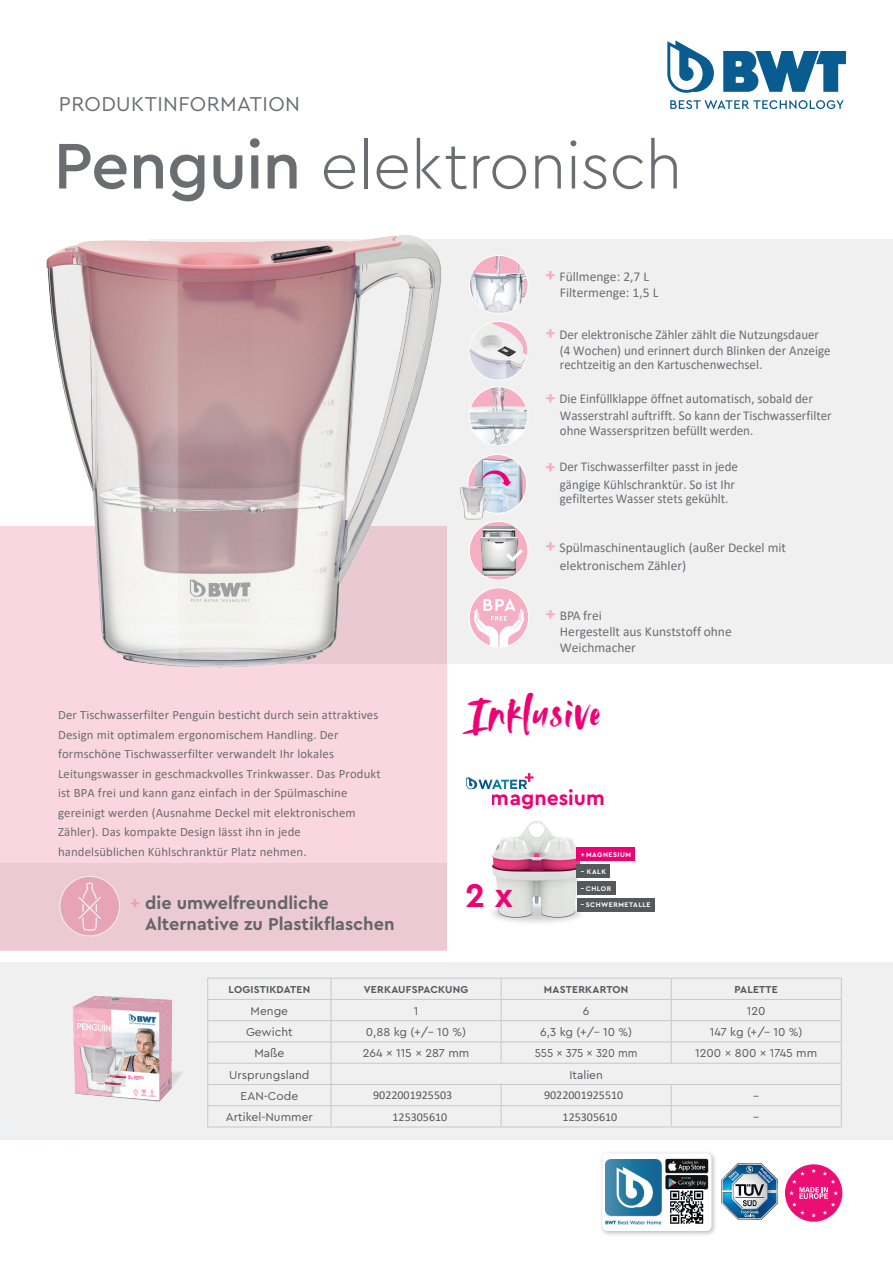
<style>
.page{position:relative;width:893px;height:1263px;background:#fff}
.page>*{position:absolute;margin:0;border:0;box-sizing:border-box;transform-origin:0 0}
.t1{font:300 67.5px "Cera PRO";letter-spacing:-.015em;color:#6c6d70}
.t2{font:48px "Avallon";letter-spacing:.03em;color:#ed0275}
.t3{font:700 34.5px "Cera PRO";color:#ed0275}
.t4{font:21px "Cera PRO";letter-spacing:.02em;color:#6c6d70}
.t5{font:700 21px "Cera PRO";color:#ed0275}
.t6{font:700 18px/21px "Cera PRO";color:#6c6d70}
.t7{font:13.5px/16px "Calibri";color:#6c6d70;scale:.96 1}
.t8{font:13.5px/16.2px "Calibri";color:#6c6d70}
.t9{font:12.75px/19.5px "Calibri";letter-spacing:.01em;color:#6c6d70}
.t10{font:12px "Cera PRO";color:#57585a}
.t11{font:12px "Calibri";color:#57585a}
.t12{font:12px "Cera PRO";color:#57585a;scale:.93 1}
.t13{font:700 10.5px "Cera PRO";letter-spacing:.02em;color:#57585a}
.t14{font:700 7.05px "Cera PRO";letter-spacing:.07em;color:#fff}
.s1{font-weight:500}
.s2{color:#f6aec2}
.s3{font-family:"Cera PRO";font-weight:700;font-size:18px;color:#f6aec2}
</style>
<div class="page">
<div style="left:149px;top:239px;width:744px;height:425px;background:#f0f0f0"></div>
<div style="left:0;top:526px;width:446px;height:424px;background:#fad6e0"></div>
<svg style="left:670px;top:100px;width:174px;height:9px"></svg>
<svg style="left:723px;top:51px;width:123px;height:41px"></svg>
<svg style="left:667px;top:40px;width:47px;height:53px"></svg>
<svg style="left:0;top:863px;width:446px;height:87px;fill:#eccad4"></svg>
<div style="left:469px;top:588px;width:60px;height:59px;background:#f6aec2;border-radius:50%"></div>
<div style="left:469px;top:587px;width:60px;height:61px;border:1px solid #fff;border-radius:50%"></div>
<svg style="left:474px;top:599px;width:50px;height:48px"></svg>
<img style="left:469px;top:387px;width:59px;height:58px;border-radius:29px">
<div style="left:469px;top:386px;width:59px;height:60px;border:1px solid #fff;border-radius:50%"></div>
<div style="left:469px;top:521px;width:59px;height:59px;background:#f6aec2;border-radius:50%"></div>
<img style="left:478px;top:524px;width:50px;height:54px">
<div style="left:469px;top:521px;width:59px;height:59px;border:1px solid #fff;border-radius:50%"></div>
<svg style="left:506px;top:549px;width:17px;height:13px"></svg>
<img style="left:469px;top:321px;width:59px;height:59px;border-radius:29px">
<div style="left:469px;top:321px;width:59px;height:60px;border:1px solid #fff;border-radius:50%"></div>
<img style="left:468px;top:454px;width:59px;height:59px;border-radius:29px">
<div style="left:467px;top:454px;width:60px;height:60px;border:1px solid #fff;border-radius:50%"></div>
<svg style="left:481px;top:469px;width:31px;height:17px"></svg>
<div style="left:0;top:962px;width:893px;height:178px;background:#f0f0f0"></div>
<svg style="left:501px;top:1085px;width:1px;height:41px"></svg>
<svg style="left:671px;top:1085px;width:1px;height:41px"></svg>
<hr style="left:207px;top:1020px;width:124px;height:1px;background:#c7c8ca">
<hr style="left:331px;top:1020px;width:170px;height:1px;background:#c7c8ca">
<hr style="left:501px;top:1020px;width:170px;height:1px;background:#c7c8ca">
<hr style="left:671px;top:1020px;width:171px;height:1px;background:#c7c8ca">
<hr style="left:207px;top:1041px;width:124px;height:1px;background:#c7c8ca">
<hr style="left:331px;top:1041px;width:170px;height:1px;background:#c7c8ca">
<hr style="left:501px;top:1041px;width:170px;height:1px;background:#c7c8ca">
<hr style="left:671px;top:1041px;width:171px;height:1px;background:#c7c8ca">
<hr style="left:207px;top:1063px;width:124px;height:1px;background:#c7c8ca">
<hr style="left:331px;top:1063px;width:170px;height:1px;background:#c7c8ca">
<hr style="left:501px;top:1063px;width:170px;height:1px;background:#c7c8ca">
<hr style="left:671px;top:1063px;width:171px;height:1px;background:#c7c8ca">
<hr style="left:207px;top:1084px;width:124px;height:1px;background:#c7c8ca">
<hr style="left:331px;top:1084px;width:170px;height:1px;background:#c7c8ca">
<hr style="left:501px;top:1084px;width:170px;height:1px;background:#c7c8ca">
<hr style="left:671px;top:1084px;width:171px;height:1px;background:#c7c8ca">
<hr style="left:207px;top:1105px;width:124px;height:1px;background:#c7c8ca">
<hr style="left:331px;top:1105px;width:170px;height:1px;background:#c7c8ca">
<hr style="left:501px;top:1105px;width:170px;height:1px;background:#c7c8ca">
<hr style="left:671px;top:1105px;width:171px;height:1px;background:#c7c8ca">
<hr style="left:207px;top:1126px;width:124px;height:1px;background:#c7c8ca">
<hr style="left:331px;top:1126px;width:170px;height:1px;background:#c7c8ca">
<hr style="left:501px;top:1126px;width:170px;height:1px;background:#c7c8ca">
<hr style="left:671px;top:1126px;width:171px;height:1px;background:#c7c8ca">
<hr style="left:207px;top:978px;width:124px;height:1px;background:#c7c8ca">
<svg style="left:207px;top:978px;width:1px;height:148px"></svg>
<hr style="left:331px;top:978px;width:170px;height:1px;background:#c7c8ca">
<svg style="left:331px;top:979px;width:1px;height:147px"></svg>
<hr style="left:501px;top:978px;width:170px;height:1px;background:#c7c8ca">
<svg style="left:501px;top:979px;width:1px;height:84px"></svg>
<hr style="left:671px;top:978px;width:171px;height:1px;background:#c7c8ca">
<svg style="left:671px;top:979px;width:1px;height:84px"></svg>
<svg style="left:841px;top:978px;width:1px;height:148px"></svg>
<hr style="left:207px;top:999px;width:124px;height:1px;background:#c7c8ca">
<hr style="left:331px;top:999px;width:170px;height:1px;background:#c7c8ca">
<hr style="left:501px;top:999px;width:170px;height:1px;background:#c7c8ca">
<hr style="left:671px;top:999px;width:171px;height:1px;background:#c7c8ca">
<img style="left:491px;top:820px;width:115px;height:103px">
<div style="left:577px;top:847px;width:58px;height:13px;background:#ed0275"></div>
<div style="left:577px;top:864px;width:33px;height:13px;background:#57585a"></div>
<div style="left:577px;top:881px;width:38px;height:13px;background:#57585a"></div>
<div style="left:577px;top:898px;width:77px;height:13px;background:#57585a"></div>
<img style="left:463px;top:481px;width:37px;height:42px">
<img style="left:72px;top:995px;width:110px;height:107px">
<img style="left:46px;top:235px;width:417px;height:471px">
<svg style="left:721px;top:1163px;width:57px;height:57px"></svg>
<div style="left:599px;top:1150px;width:118px;height:87px;background:#231f20;opacity:.3"></div>
<div style="left:602px;top:1153px;width:109px;height:78px;background:#fff;border-radius:5px"></div>
<img style="left:665px;top:1158px;width:43px;height:31px">
<img style="left:605px;top:1159px;width:57px;height:66px">
<img style="left:670px;top:1190px;width:34px;height:34px">
<div style="left:785px;top:1164px;width:57px;height:58px;background:#ec0e75;border-radius:50%"></div>
<svg style="left:789px;top:1168px;width:49px;height:49px"></svg>
<img style="left:470px;top:255px;width:58px;height:59px;border-radius:29px">
<div style="left:469px;top:255px;width:59px;height:59px;border:1px solid #fff;border-radius:50%"></div>
<svg style="left:466px;top:773px;width:68px;height:16px"></svg>
<h3 class="t4" style="left:59px;top:90px;width:243px">PRODUKTINFORMATION</h3>
<h1 class="t1" style="left:54px;top:121px;width:630px"><span class="s1">Penguin</span> elektronisch</h1>
<p class="t9" style="left:58px;top:705px;width:324px">Der Tischwasserfilter Penguin besticht durch sein attraktives Design mit optimalem ergonomischem Handling. Der formschöne Tischwasserfilter verwandelt Ihr lokales Leitungswasser in geschmackvolles Trinkwasser. Das Produkt ist BPA frei und kann ganz einfach in der Spülmaschine gereinigt werden (Ausnahme Deckel mit elektronischem Zähler). Das kompakte Design lässt ihn in jede handelsüblichen Kühlschranktür Platz nehmen.</p>
<h3 class="t6" style="left:145px;top:892px;width:251px;text-indent:-15px"><span class="s2">+</span> die umwelfreundliche<br>Alternative zu Plastikflaschen</h3>
<p class="t8" style="left:560px;top:268px;width:100px;text-indent:-15px"><span class="s3">+</span> Füllmenge: 2,7 L<br>Filtermenge: 1,5 L</p>
<p class="t7" style="left:560px;top:326px;width:283px;text-indent:-15px"><span class="s3">+</span> Der elektronische Zähler zählt die Nutzungsdauer (4 Wochen) und erinnert durch Blinken der Anzeige</p>
<p class="t7" style="left:560px;top:356px;width:212px">rechtzeitig an den Kartuschenwechsel.</p>
<p class="t7" style="left:560px;top:389px;width:285px;line-height:17.4px;text-indent:-15px"><span class="s3">+</span> Die Einfüllklappe öffnet automatisch, sobald der<br>Wasserstrahl auftrifft. So kann der Tischwasserfilter</p>
<p class="t7" style="left:560px;top:422px;width:203px">ohne Wasserspritzen befüllt werden.</p>
<p class="t7" style="left:545px;top:458px;width:202px;line-height:17.5px;text-align:right"><span class="s3">+</span> Der Tischwasserfilter passt in jede gängige Kühlschranktür. So ist Ihr</p>
<p class="t7" style="left:560px;top:490px;width:177px">gefiltertes Wasser stets gekühlt.</p>
<p class="t8" style="left:560px;top:538px;width:228px;line-height:18.1px;text-indent:-15px"><span class="s3">+</span> Spülmaschinentauglich (außer Deckel mit elektronischem Zähler)</p>
<p class="t8" style="left:560px;top:607px;width:173px;text-indent:-15px"><span class="s3">+</span> BPA frei<br>Hergestellt aus Kunststoff ohne<br>Weichmacher</p>
<h2 class="t2" style="left:471px;top:682px;width:131px">Inklusive</h2>
<h3 class="t5" style="left:491px;top:784px;width:115px">magnesium</h3>
<h3 class="t3" style="left:465px;top:873px;width:49px">2 x</h3>
<p class="t14" style="left:581px;top:849px;width:52px">+ MAGNESIUM</p>
<p class="t14" style="left:581px;top:866px;width:27px">– KALK</p>
<p class="t14" style="left:581px;top:883px;width:32px">– CHLOR</p>
<p class="t14" style="left:581px;top:900px;width:71px">– SCHWERMETALLE</p>
<p class="t13" style="left:228px;top:982px;width:83px">LOGISTIKDATEN</p>
<p class="t13" style="left:364px;top:982px;width:106px">VERKAUFSPACKUNG</p>
<p class="t13" style="left:544px;top:982px;width:86px">MASTERKARTON</p>
<p class="t13" style="left:735px;top:982px;width:45px">PALETTE</p>
<p class="t10" style="left:251px;top:1003px;width:39px">Menge</p>
<p class="t10" style="left:414px;top:1003px;width:6px">1</p>
<p class="t10" style="left:583px;top:1003px;width:8px">6</p>
<p class="t10" style="left:747px;top:1003px;width:20px">120</p>
<p class="t10" style="left:246px;top:1024px;width:48px">Gewicht</p>
<p class="t10" style="left:366px;top:1024px;width:102px">0,88 kg (+/– 10 %)</p>
<p class="t10" style="left:540px;top:1024px;width:94px">6,3 kg (+/– 10 %)</p>
<p class="t10" style="left:710px;top:1024px;width:94px">147 kg (+/– 10 %)</p>
<p class="t10" style="left:254px;top:1045px;width:31px">Maße</p>
<p class="t10" style="left:363px;top:1045px;width:108px">264 x 115 x 287 mm</p>
<p class="t12" style="left:535px;top:1045px;width:112px">555 x 375 x 320 mm</p>
<p class="t10" style="left:695px;top:1045px;width:124px">1200 x 800 x 1745 mm</p>
<p class="t10" style="left:229px;top:1067px;width:82px">Ursprungsland</p>
<p class="t10" style="left:569px;top:1067px;width:35px">Italien</p>
<p class="t10" style="left:241px;top:1088px;width:59px">EAN-Code</p>
<p class="t11" style="left:373px;top:1087px;width:81px">9022001925503</p>
<p class="t11" style="left:544px;top:1087px;width:81px">9022001925510</p>
<p class="t10" style="left:753px;top:1088px;width:8px">–</p>
<p class="t10" style="left:226px;top:1109px;width:88px">Artikel-Nummer</p>
<p class="t11" style="left:392px;top:1108px;width:56px">125305610</p>
<p class="t11" style="left:563px;top:1108px;width:56px">125305610</p>
<p class="t10" style="left:753px;top:1109px;width:8px">–</p>
</div>
